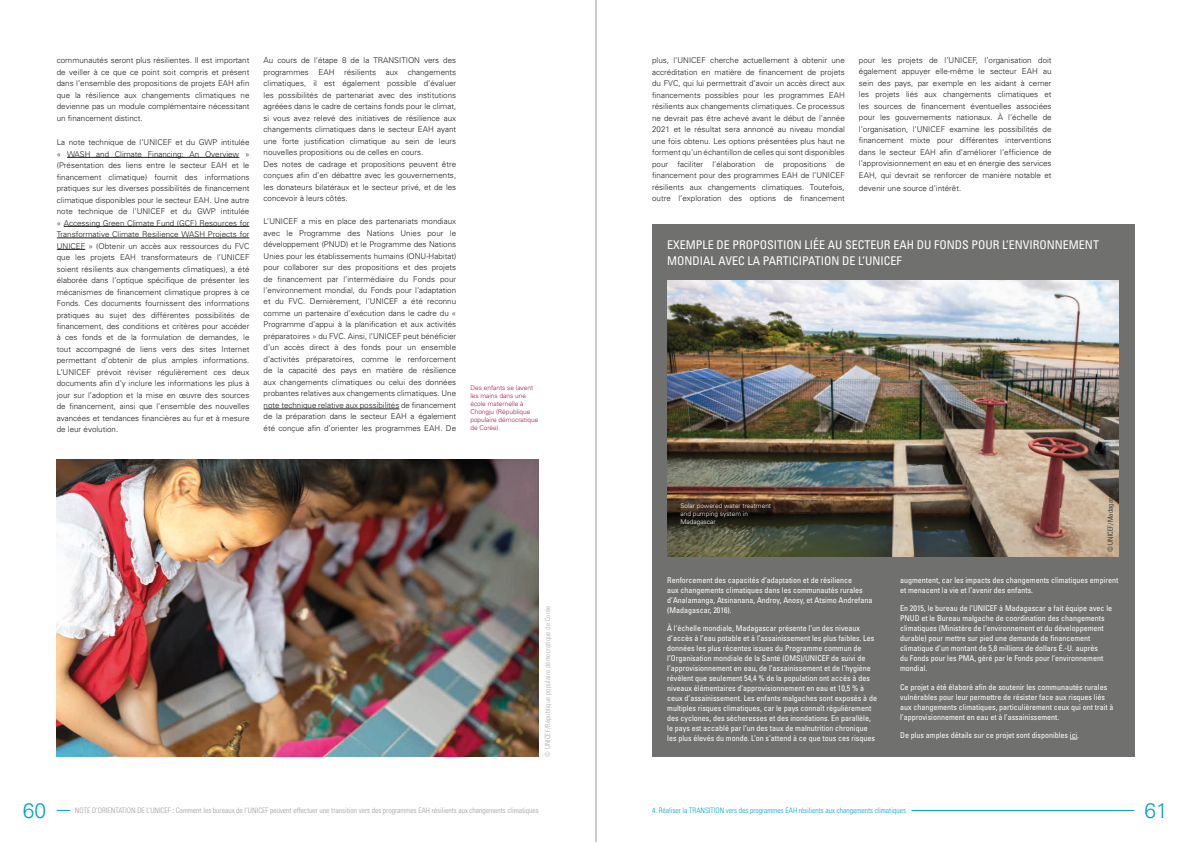
<style>
.page{position:relative;width:1191px;height:842px;background:#fff}
.page>*{position:absolute;margin:0;border:0;box-sizing:border-box;transform-origin:0 0}
.t1{font:300 21px "Univers";color:#00a4bf}
.t2{font:condensed 12px/16px "Univers";color:#fff}
.t3{font:300 8px/11.5px "Univers";color:#1d1d1b;text-align:justify}
.t4{font:condensed 8px/10px "Univers";color:#fff}
.t5{font:300 condensed 7.5px "Univers";color:#9d9d9d}
.t6{font:300 condensed 7.5px "Univers";color:#00a4bf}
.t7{font:300 condensed 7px "Univers";letter-spacing:.025em;color:#a8a8a8}
.t8{font:300 condensed 7px "Univers";letter-spacing:.025em;color:#1d1d1b}
.t9{font:300 6.5px/8px "Univers";color:#9b1845}
.t10{font:300 6.5px/8px "Univers";color:#fff}
.s1{font-weight:400}
</style>
<div class="page">
<hr style="left:596px;top:0;width:1px;height:842px;background:#9d9d9d">
<hr style="left:911px;top:810px;width:223px;height:1px;background:#00a4bf">
<svg style="left:57px;top:810px;width:13px;height:1px"></svg>
<hr style="left:67px;top:157px;width:172px;height:1px;background:#1d1d1b">
<hr style="left:64px;top:226px;width:185px;height:1px;background:#1d1d1b">
<hr style="left:57px;top:238px;width:192px;height:1px;background:#1d1d1b">
<svg style="left:57px;top:249px;width:28px;height:1px"></svg>
<hr style="left:264px;top:409px;width:135px;height:1px;background:#1d1d1b">
<div style="left:652px;top:224px;width:482px;height:533px;background:#70706f"></div>
<img style="left:57px;top:460px;width:482px;height:297px">
<img style="left:667px;top:280px;width:451px;height:277px">
<p class="t3" style="left:57px;top:54px;width:194px">communautés seront plus résilientes. Il est important de veiller à ce que ce point soit compris et présent dans l’ensemble des propositions de projets EAH afin que la résilience aux changements climatiques ne devienne pas un module complémentaire nécessitant un financement distinct.</p>
<p class="t3" style="left:57px;top:136px;width:194px">La note technique de l’UNICEF et du GWP intitulée « WASH and Climate Financing: An Overview » (Présentation des liens entre le secteur EAH et le financement climatique) fournit des informations pratiques sur les diverses possibilités de financement climatique disponibles pour le secteur EAH. Une autre note technique de l’UNICEF et du GWP intitulée « Accessing Green Climate Fund (GCF) Resources for Transformative Climate Resilience WASH Projects for UNICEF » (Obtenir un accès aux ressources du FVC que les projets EAH transformateurs de l’UNICEF soient résilients aux changements climatiques), a été élaborée dans l’optique spécifique de présenter les mécanismes de financement climatique propres à ce Fonds. Ces documents fournissent des informations pratiques au sujet des différentes possibilités de financement, des conditions et critères pour accéder à ces fonds et de la formulation de demandes, le tout accompagné de liens vers des sites Internet permettant d’obtenir de plus amples informations.<br>L’UNICEF prévoit réviser régulièrement ces deux documents afin d’y inclure les informations les plus à jour sur l’adoption et la mise en œuvre des sources de financement, ainsi que l’ensemble des nouvelles avancées et tendances financières au fur et à mesure de leur évolution.</p>
<p class="t3" style="left:264px;top:54px;width:194px;text-align:left">Au cours de l’étape 8 de la TRANSITION vers des programmes EAH résilients aux changements climatiques, il est également possible d’évaluer les possibilités de partenariat avec des institutions agréées dans le cadre de certains fonds pour le climat, si vous avez relevé des initiatives de résilience aux changements climatiques dans le secteur EAH ayant une forte justification climatique au sein de leurs nouvelles propositions ou de celles en cours.<br>Des notes de cadrage et propositions peuvent être conçues afin d’en débattre avec les gouvernements, les donateurs bilatéraux et le secteur privé, et de les concevoir à leurs côtés.</p>
<p class="t3" style="left:264px;top:215px;width:194px">L’UNICEF a mis en place des partenariats mondiaux avec le Programme des Nations Unies pour le développement (PNUD) et le Programme des Nations Unies pour les établissements humains (ONU-Habitat) pour collaborer sur des propositions et des projets de financement par l’intermédiaire du Fonds pour l’environnement mondial, du Fonds pour l’adaptation et du FVC. Dernièrement, l’UNICEF a été reconnu comme un partenaire d’exécution dans le cadre du « Programme d’appui à la planification et aux activités préparatoires » du FVC. Ainsi, l’UNICEF peut bénéficier d’un accès direct à des fonds pour un ensemble d’activités préparatoires, comme le renforcement de la capacité des pays en matière de résilience aux changements climatiques ou celui des données probantes relatives aux changements climatiques. Une note technique relative aux possibilités de financement de la préparation dans le secteur EAH a également été conçue afin d’orienter les programmes EAH. De</p>
<p class="t9" style="left:470px;top:384px;width:69px">Des enfants se lavent les mains dans une école maternelle à<br>Chongju (République populaire démocratique de Corée).</p>
<p class="t7" style="left:543px;top:757px;width:153px;rotate:-90deg">© UNICEF/République populaire démocratique de Corée</p>
<p class="t3" style="left:652px;top:54px;width:194px">plus, l’UNICEF cherche actuellement à obtenir une accréditation en matière de financement de projets du FVC, qui lui permettrait d’avoir un accès direct aux financements possibles pour les programmes EAH résilients aux changements climatiques. Ce processus ne devrait pas être achevé avant le début de l’année 2021 et le résultat sera annoncé au niveau mondial une fois obtenu. Les options présentées plus haut ne forment qu’un échantillon de celles qui sont disponibles pour faciliter l’élaboration de propositions de financement pour des programmes EAH de l’UNICEF résilients aux changements climatiques. Toutefois, outre l’exploration des options de financement</p>
<p class="t3" style="left:859px;top:54px;width:194px">pour les projets de l’UNICEF, l’organisation doit également appuyer elle-même le secteur EAH au sein des pays, par exemple en les aidant à cerner les projets liés aux changements climatiques et les sources de financement éventuelles associées pour les gouvernements nationaux. À l’échelle de l’organisation, l’UNICEF examine les possibilités de financement mixte pour différentes interventions dans le secteur EAH afin d’améliorer l’efficience de l’approvisionnement en eau et en énergie des services EAH, qui devrait se renforcer de manière notable et</p>
<p class="t3" style="left:859px;top:182px;width:104px">devenir une source d’intérêt.</p>
<h2 class="t2" style="left:667px;top:236px;width:433px">EXEMPLE DE PROPOSITION LIÉE AU SECTEUR EAH DU FONDS POUR L’ENVIRONNEMENT<br>MONDIAL AVEC LA PARTICIPATION DE L’UNICEF</h2>
<p class="t10" style="left:680px;top:502px;width:92px">Solar powered water treatment and pumping system in<br>Madagascar</p>
<p class="t8" style="left:1106px;top:552px;width:65px;rotate:-90deg">© UNICEF/Madagascar</p>
<p class="t4" style="left:667px;top:575px;width:207px">Renforcement des capacités d’adaptation et de résilience<br>aux changements climatiques dans les communautés rurales d’Analamanga, Atsinanana, Androy, Anosy, et Atsimo Andrefana (Madagascar, 2016).</p>
<p class="t4" style="left:667px;top:623px;width:211px">À l’échelle mondiale, Madagascar présente l’un des niveaux d’accès à l’eau potable et à l’assainissement les plus faibles. Les données les plus récentes issues du Programme commun de l’Organisation mondiale de la Santé (OMS)/UNICEF de suivi de l’approvisionnement en eau, de l’assainissement et de l’hygiène révèlent que seulement 54,4 % de la population ont accès à des niveaux élémentaires d’approvisionnement en eau et 10,5 % à ceux d’assainissement. Les enfants malgaches sont exposés à de multiples risques climatiques, car le pays connaît régulièrement des cyclones, des sécheresses et des inondations. En parallèle, le pays est accablé par l’un des taux de malnutrition chronique les plus élevés du monde. L’on s’attend à ce que tous ces risques</p>
<p class="t4" style="left:900px;top:575px;width:220px">augmentent, car les impacts des changements climatiques empirent et menacent la vie et l’avenir des enfants.</p>
<p class="t4" style="left:900px;top:603px;width:213px">En 2015, le bureau de l’UNICEF à Madagascar a fait équipe avec le PNUD et le Bureau malgache de coordination des changements climatiques (Ministère de l’environnement et du développement durable) pour mettre sur pied une demande de financement climatique d’un montant de 5,8 millions de dollars É.-U. auprès<br>du Fonds pour les PMA, géré par le Fonds pour l’environnement mondial.</p>
<p class="t4" style="left:900px;top:682px;width:215px">Ce projet a été élaboré afin de soutenir les communautés rurales vulnérables pour leur permettre de résister face aux risques liés aux changements climatiques, particulièrement ceux qui ont trait à l’approvisionnement en eau et à l’assainissement.</p>
<p class="t4" style="left:900px;top:730px;width:181px">De plus amples détails sur ce projet sont disponibles ici.</p>
<h1 class="t1" style="left:23px;top:798px;width:25px">60</h1>
<p class="t5" style="left:75px;top:806px;width:465px">NOTE D’ORIENTATION DE L’UNICEF <span class="s1">:</span> Comment les bureaux de l’UNICEF peuvent effectuer une transition vers des programmes EAH résilients aux changements climatiques</p>
<p class="t6" style="left:652px;top:806px;width:255px">4. Réaliser la TRANSITION vers des programmes EAH résilients aux changements climatiques</p>
<h1 class="t1" style="left:1144px;top:798px;width:25px">61</h1>
</div>
